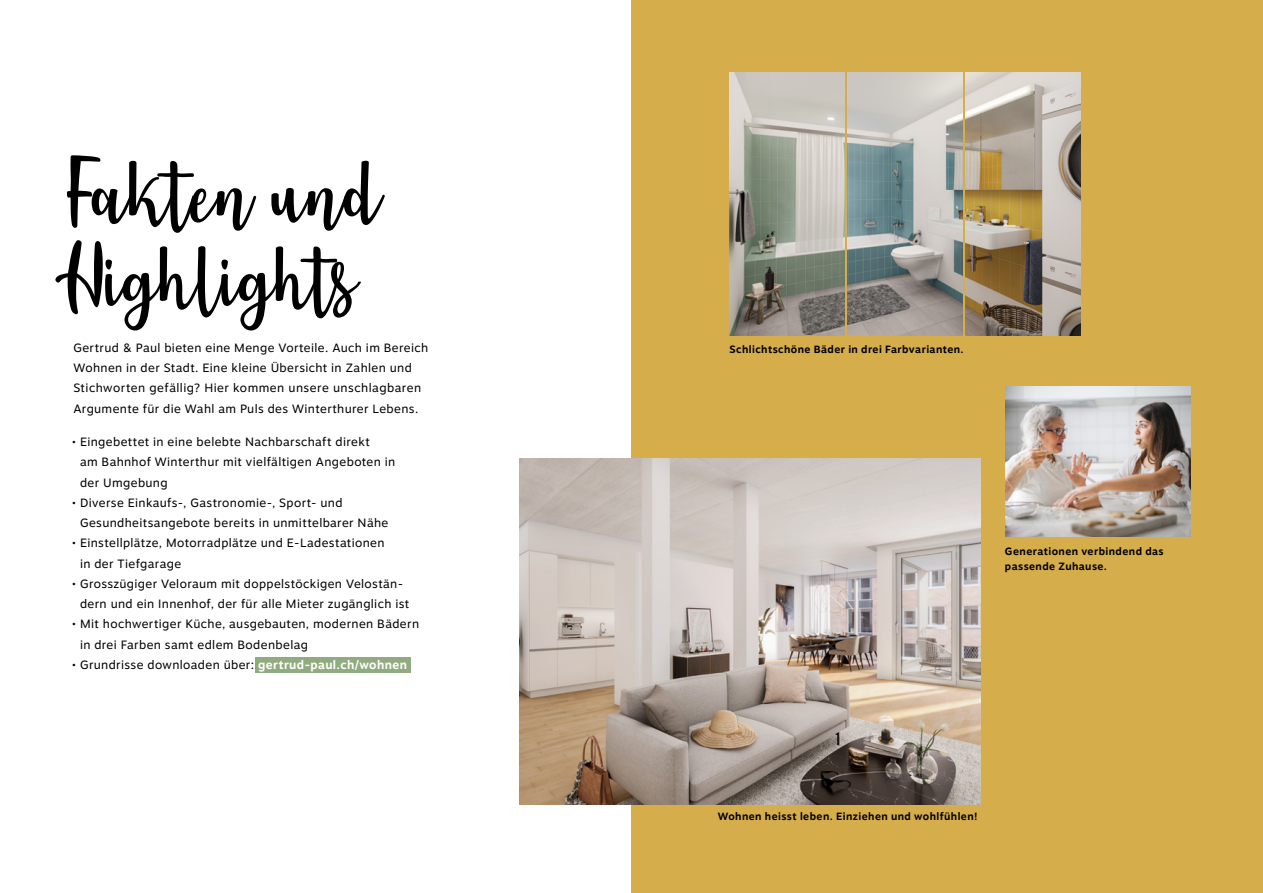
<style>
.page{position:relative;width:1263px;height:893px;background:#fff}
.page>*{position:absolute;margin:0;border:0;box-sizing:border-box;transform-origin:0 0}
.t1{font:80.7px/85.5px "Langrish Script";color:#000}
.t2{font:12px/20.2px "Motiva Sans";letter-spacing:.035em;color:#000}
.t3{font:700 10.5px/15px "Motiva Sans";letter-spacing:.04em;color:#000}
.s1{font-weight:700;color:#fff}
</style>
<div class="page">
<div style="left:255px;top:657px;width:155px;height:16px;background:#91ab80"></div>
<div style="left:631px;top:0;width:632px;height:893px;background:#d6ad4b"></div>
<img style="left:519px;top:458px;width:461px;height:346px">
<img style="left:965px;top:72px;width:115px;height:264px">
<img style="left:847px;top:72px;width:115px;height:264px">
<img style="left:729px;top:72px;width:115px;height:264px">
<img style="left:1005px;top:387px;width:186px;height:149px">
<p class="t1" style="left:67px;top:150px;width:315px">Fakten und<br>Highlights</p>
<p class="t2" style="left:73px;top:337px;width:356px">Gertrud &amp; Paul bieten eine Menge Vorteile. Auch im Bereich Wohnen in der Stadt. Eine kleine Übersicht in Zahlen und Stichworten gefällig? Hier kommen unsere unschlagbaren Argumente für die Wahl am Puls des Winterthurer Lebens.</p>
<p class="t2" style="left:80px;top:432px;width:317px;text-indent:-8px">• Eingebettet in eine belebte Nachbarschaft direkt<br>am Bahnhof Winterthur mit vielfältigen Angeboten in der Umgebung</p>
<p class="t2" style="left:80px;top:492px;width:310px;text-indent:-8px">• Diverse Einkaufs-, Gastronomie-, Sport- und<br>Gesundheitsangebote bereits in unmittelbarer Nähe</p>
<p class="t2" style="left:80px;top:533px;width:306px;text-indent:-8px">• Einstellplätze, Motorradplätze und E-Ladestationen in der Tiefgarage</p>
<p class="t2" style="left:80px;top:573px;width:331px;text-indent:-8px">• Grosszügiger Veloraum mit doppelstöckigen Velostän&shy;dern und ein Innenhof, der für alle Mieter zugänglich ist</p>
<p class="t2" style="left:80px;top:614px;width:341px;text-indent:-8px">• Mit hochwertiger Küche, ausgebauten, modernen Bädern in drei Farben samt edlem Bodenbelag</p>
<p class="t2" style="left:72px;top:654px;width:336px">• Grundrisse downloaden über: <span class="s1">gertrud-paul.ch/wohnen</span></p>
<p class="t3" style="left:729px;top:342px;width:236px">Schlichtschöne Bäder in drei Farbvarianten.</p>
<p class="t3" style="left:1005px;top:543px;width:160px">Generationen verbindend das passende Zuhause.</p>
<p class="t3" style="left:718px;top:808px;width:261px">Wohnen heisst leben. Einziehen und wohlfühlen!</p>
</div>
